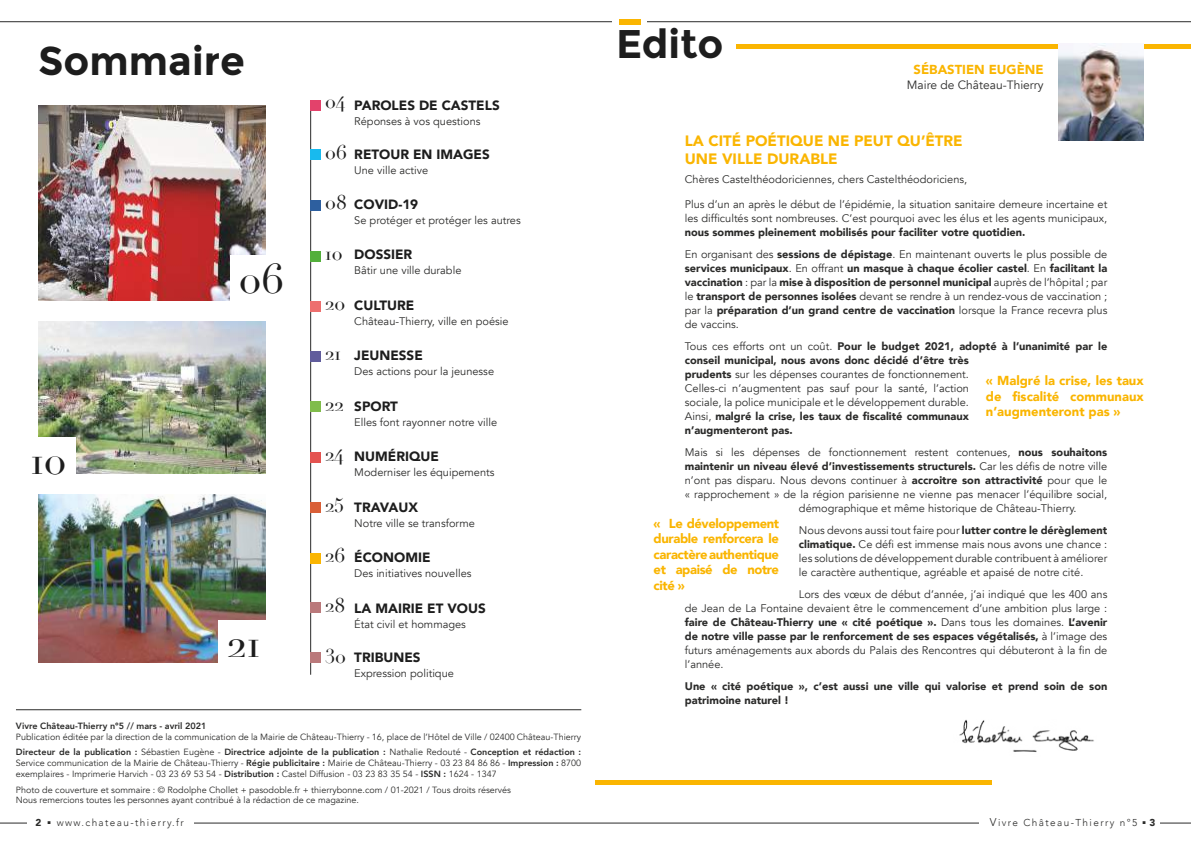
<style>
.page{position:relative;width:1191px;height:842px;background:#fff}
.page>*{position:absolute;margin:0;border:0;box-sizing:border-box;transform-origin:0 0}
.t1{font:40.7px "Didot";color:#1d1d1d}
.t2{font:700 40px "Montserrat";color:#1d1d1d}
.t3{font:19.5px "Didot";color:#1d1d1d}
.t4{font:900 15px/18px "Avenir";color:#fab501}
.t5{font:900 13.4px "Avenir";color:#1d1d1d}
.t6{font:900 13px/15.6px "Avenir";color:#fab501;text-align:justify}
.t7{font:12px "Avenir";color:#2b2b2a}
.t8{font:11px/14px "Avenir";color:#2b2b2a}
.t9{font:900 11px/14px "Avenir";color:#2b2b2a}
.t10{font:300 10px "Avenir";letter-spacing:.14em;color:#2b2b2a}
.t11{font:9px/10.8px "Avenir";color:#2b2b2a}
.t12{font:800 9px "Avenir";color:#2b2b2a}
.s1{font-weight:800}
.s2{font-weight:400}
.s3{font-weight:900}
.s4{font-size:11.3px}
</style>
<div class="page">
<hr style="left:0;top:21px;width:1191px;height:1px;background:#2b2b2a">
<hr style="left:0;top:823px;width:1191px;height:1px;background:#2b2b2a">
<div style="left:28px;top:814px;width:166px;height:19px;background:#fff"></div>
<div style="left:979px;top:814px;width:181px;height:19px;background:#fff"></div>
<hr style="left:310px;top:101px;width:1px;height:574px;background:#2b2b2a">
<div style="left:613px;top:14px;width:34px;height:16px;background:#fff"></div>
<div style="left:619px;top:19px;width:21px;height:5px;background:#fab501"></div>
<img style="left:38px;top:322px;width:228px;height:151px">
<img style="left:38px;top:106px;width:228px;height:195px">
<img style="left:38px;top:494px;width:228px;height:168px">
<div style="left:311px;top:101px;width:10px;height:10px;background:#e3426b"></div>
<div style="left:311px;top:402px;width:10px;height:10px;background:#80bc4b"></div>
<div style="left:311px;top:502px;width:10px;height:10px;background:#d95f37"></div>
<div style="left:311px;top:150px;width:10px;height:10px;background:#18baee"></div>
<div style="left:311px;top:553px;width:10px;height:10px;background:#fab501"></div>
<div style="left:311px;top:200px;width:10px;height:11px;background:#2d5f9f"></div>
<div style="left:311px;top:251px;width:10px;height:10px;background:#53af3b"></div>
<div style="left:311px;top:302px;width:10px;height:10px;background:#ed6f6e"></div>
<div style="left:311px;top:352px;width:10px;height:10px;background:#605c9c"></div>
<div style="left:311px;top:452px;width:10px;height:10px;background:#e45350"></div>
<div style="left:16px;top:437px;width:59px;height:47px;background:#fff"></div>
<div style="left:231px;top:255px;width:59px;height:55px;background:#fff"></div>
<div style="left:218px;top:620px;width:59px;height:47px;background:#fff"></div>
<hr style="left:16px;top:709px;width:565px;height:1px;background:#2b2b2a">
<div style="left:311px;top:603px;width:10px;height:10px;background:#ba797b"></div>
<div style="left:311px;top:653px;width:10px;height:10px;background:#ba797b"></div>
<div style="left:736px;top:44px;width:455px;height:5px;background:#fab501"></div>
<img style="left:1058px;top:44px;width:85px;height:96px">
<div style="left:595px;top:780px;width:396px;height:5px;background:#fab501"></div>
<img style="left:959px;top:720px;width:135px;height:32px">
<h2 class="t2" style="left:38px;top:37px;width:208px">Sommaire</h2>
<h1 class="t1" style="left:30px;top:435px;width:38px">10</h1>
<h1 class="t1" style="left:239px;top:255px;width:47px">06</h1>
<h1 class="t1" style="left:227px;top:618px;width:35px">21</h1>
<h3 class="t3" style="left:325px;top:90px;width:21px">04</h3>
<h3 class="t3" style="left:325px;top:140px;width:23px">06</h3>
<h3 class="t3" style="left:325px;top:191px;width:23px">08</h3>
<h3 class="t3" style="left:325px;top:241px;width:19px">10</h3>
<h3 class="t3" style="left:325px;top:291px;width:22px">20</h3>
<h3 class="t3" style="left:325px;top:342px;width:17px">21</h3>
<h3 class="t3" style="left:325px;top:392px;width:20px">22</h3>
<h3 class="t3" style="left:325px;top:443px;width:20px">24</h3>
<h3 class="t3" style="left:325px;top:493px;width:20px">25</h3>
<h3 class="t3" style="left:325px;top:543px;width:22px">26</h3>
<h3 class="t3" style="left:325px;top:594px;width:22px">28</h3>
<h3 class="t3" style="left:325px;top:644px;width:22px">30</h3>
<p class="t5" style="left:354px;top:93px;width:147px">PAROLES DE CASTELS</p>
<p class="t8" style="left:354px;top:114px;width:128px">Réponses à vos questions</p>
<p class="t5" style="left:354px;top:143px;width:137px">RETOUR EN IMAGES</p>
<p class="t8" style="left:354px;top:164px;width:75px">Une ville active</p>
<p class="t5" style="left:354px;top:193px;width:65px">COVID-19</p>
<p class="t8" style="left:354px;top:214px;width:168px">Se protéger et protéger les autres</p>
<p class="t5" style="left:354px;top:243px;width:59px">DOSSIER</p>
<p class="t8" style="left:354px;top:263px;width:109px">Bâtir une ville durable</p>
<p class="t5" style="left:354px;top:294px;width:62px">CULTURE</p>
<p class="t8" style="left:354px;top:314px;width:156px">Château-Thierry, ville en poésie</p>
<p class="t5" style="left:354px;top:344px;width:70px">JEUNESSE</p>
<p class="t8" style="left:354px;top:364px;width:141px">Des actions pour la jeunesse</p>
<p class="t5" style="left:354px;top:395px;width:45px">SPORT</p>
<p class="t8" style="left:354px;top:415px;width:144px">Elles font rayonner notre ville</p>
<p class="t5" style="left:354px;top:444px;width:86px">NUMÉRIQUE</p>
<p class="t8" style="left:354px;top:465px;width:142px">Moderniser les équipements</p>
<p class="t5" style="left:354px;top:496px;width:65px">TRAVAUX</p>
<p class="t8" style="left:354px;top:516px;width:122px">Notre ville se transforme</p>
<p class="t5" style="left:354px;top:545px;width:78px">ÉCONOMIE</p>
<p class="t8" style="left:354px;top:566px;width:119px">Des initiatives nouvelles</p>
<p class="t5" style="left:354px;top:596px;width:133px">LA MAIRIE ET VOUS</p>
<p class="t8" style="left:354px;top:617px;width:113px">État civil et hommages</p>
<p class="t5" style="left:354px;top:646px;width:68px">TRIBUNES</p>
<p class="t8" style="left:354px;top:667px;width:101px">Expression politique</p>
<p class="t12" style="left:16px;top:719px;width:192px">Vivre Château-Thierry n°5 // mars - avril 2021</p>
<p class="t11" style="left:16px;top:729px;width:567px;line-height:15.6px">Publication éditée par la direction de la communication de la Mairie de Château-Thierry - 16, place de l’Hôtel de Ville / 02400 Château-Thierry<br><span class="s1">Directeur de la publication :</span> Sébastien Eugène - <span class="s1">Directrice adjointe de la publication :</span> Nathalie Redouté - <span class="s1">Conception et rédaction :</span></p>
<p class="t11" style="left:16px;top:758px;width:567px">Service communication de la Mairie de Château-Thierry - <span class="s1">Régie publicitaire :</span> Mairie de Château-Thierry - 03 23 84 86 86 - <span class="s1">Impression :</span> 8700 exemplaires - Imprimerie Harvich - 03 23 69 53 54 - <span class="s1">Distribution :</span> Castel Diffusion - 03 23 83 35 54 - <span class="s1">ISSN :</span> 1624 - 1347</p>
<p class="t11" style="left:16px;top:784px;width:496px">Photo de couverture et sommaire : © Rodolphe Chollet + pasodoble.fr + thierrybonne.com / 01-2021 / Tous droits réservés<br>Nous remercions toutes les personnes ayant contribué à la rédaction de ce magazine.</p>
<h2 class="t2" style="left:616px;top:20px;width:109px">Edito</h2>
<p class="t6" style="left:913px;top:62px;width:132px">SÉBASTIEN EUGÈNE</p>
<p class="t7" style="left:907px;top:78px;width:138px">Maire de Château-Thierry</p>
<h3 class="t4" style="left:685px;top:131px;width:279px">LA CITÉ POÉTIQUE NE PEUT QU’ÊTRE<br>UNE VILLE DURABLE</h3>
<p class="t8" style="left:685px;top:173px;width:284px">Chères Castelthéodoriciennes, chers Castelthéodoriciens,</p>
<p class="t8" style="left:685px;top:197px;width:424px">Plus d’un an après le début de l’épidémie, la situation sanitaire demeure incertaine et les difficultés sont nombreuses. C’est pourquoi avec les élus et les agents municipaux,</p>
<p class="t9" style="left:685px;top:221px;width:424px;line-height:22px">nous sommes pleinement mobilisés pour faciliter votre quotidien.<br><span class="s2">En organisant des</span> sessions de dépistage<span class="s2">. En maintenant ouverts le plus possible de</span></p>
<p class="t9" style="left:685px;top:261px;width:424px;text-align:justify">services municipaux<span class="s2">. En offrant</span> un masque à chaque écolier castel<span class="s2">. En</span> facilitant la vaccination <span class="s2">: par la</span> mise à disposition de personnel municipal <span class="s2">auprès de l’hôpital ; par le</span> transport de personnes isolées <span class="s2">devant se rendre à un rendez-vous de vaccination ; par la</span> préparation d’un grand centre de vaccination <span class="s2">lorsque la France recevra plus de vaccins.</span></p>
<p class="t8" style="left:685px;top:339px;width:424px">Tous ces efforts ont un coût. <span class="s3">Pour le budget 2021, adopté à l’unanimité par le conseil municipal, nous avons donc décidé d’être très<br>prudents</span> sur les dépenses courantes de fonctionnement.<br>Celles-ci n’augmentent pas sauf pour la santé, l’action<br>sociale, la police municipale et le développement durable.<br>Ainsi, <span class="s3">malgré la crise, les taux de fiscalité communaux<br>n’augmenteront pas.</span></p>
<p class="t8" style="left:685px;top:445px;width:424px">Mais si les dépenses de fonctionnement restent contenues, <span class="s3">nous souhaitons</span></p>
<p class="t9" style="left:685px;top:459px;width:424px">maintenir un niveau élevé d’investissements structurels. <span class="s2">Car les défis de notre ville</span></p>
<p class="t8" style="left:685px;top:473px;width:424px">n’ont pas disparu. Nous devons continuer à <span class="s3">accroitre son attractivité</span> pour que le</p>
<p class="t8" style="left:685px;top:487px;width:424px">« rapprochement » de la région parisienne ne vienne pas menacer l’équilibre social,</p>
<p class="t8" style="left:799px;top:501px;width:279px">démographique et même historique de Château-Thierry.</p>
<p class="t8" style="left:799px;top:523px;width:310px;text-align:justify">Nous devons aussi tout faire pour <span class="s3">lutter contre le dérèglement climatique.</span> Ce défi est immense mais nous avons une chance : les solutions de développement durable contribuent à améliorer le caractère authentique, agréable et apaisé de notre cité.</p>
<p class="t8" style="left:685px;top:587px;width:424px;text-align:justify;text-indent:114px">Lors des vœux de début d’année, j’ai indiqué que les 400 ans de Jean de La Fontaine devaient être le commencement d’une ambition plus large : <span class="s3">faire de Château-Thierry une « cité poétique ».</span> Dans tous les domaines. <span class="s3">L’avenir de notre ville passe par le renforcement de ses espaces végétalisés,</span> à l’image des futurs aménagements aux abords du Palais des Rencontres qui débuteront à la fin de l’année.</p>
<p class="t9" style="left:685px;top:679px;width:424px">Une « cité poétique », c’est aussi une ville qui valorise et prend soin de son patrimoine naturel !</p>
<p class="t6" style="left:986px;top:372px;width:159px">« Malgré la crise, les taux de fiscalité communaux n’augmenteront pas »</p>
<p class="t6" style="left:653px;top:515px;width:127px">« Le développement durable renforcera le caractère authentique et apaisé de notre cité »</p>
<p class="t10" style="left:35px;top:817px;width:150px"><span class="s3">2</span> <sup>■</sup> www.chateau-thierry.fr</p>
<p class="t10" style="left:989px;top:817px;width:167px"><span class="s4">V</span>ivre Château-Thierry n°5 <sup>■</sup> <span class="s3">3</span></p>
</div>
